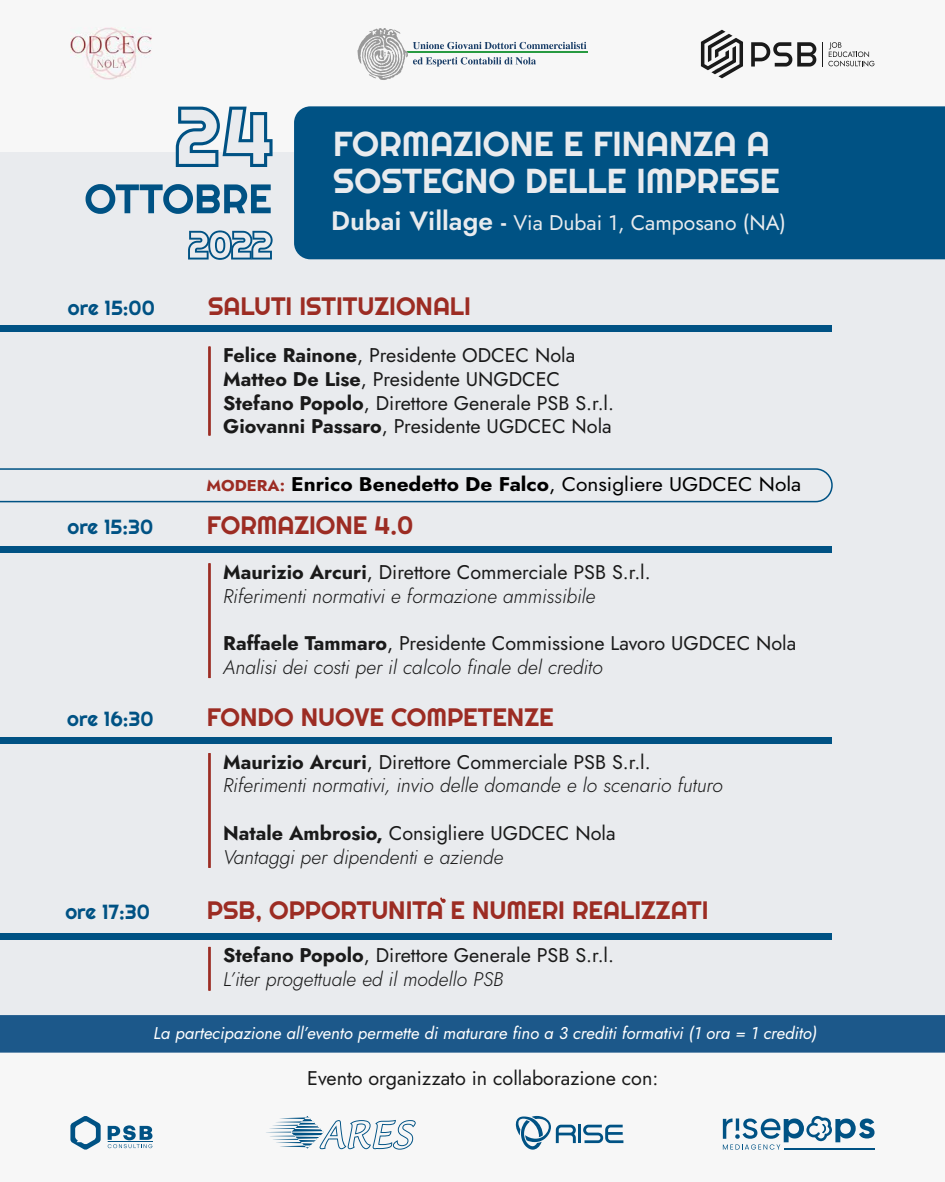
<style>
.page{position:relative;width:945px;height:1182px;background:#fff}
.page>*{position:absolute;margin:0;border:0;box-sizing:border-box;transform-origin:0 0}
.t1{font:34.65px/36.8px "Righteous";color:#e9ebee}
.t2{font:25.2px "Righteous";color:#9c2c23}
.t3{font:21.09px "Jost";color:#e9ebee}
.t4{font:20.47px "Righteous";color:#005284}
.t5{font:italic 300 19.78px/23.7px "Jost";color:#1a1a1a}
.t6{font:19.78px/23.7px "Jost";color:#1a1a1a}
.t7{font:700 19.78px "Jost";color:#000;scale:1.06 1}
.t8{font:italic 17.06px "Jost";color:#fff}
.s1{font-weight:600;font-size:26.34px}
.s2{font-weight:600;font-size:23.28px}
.s3{font-weight:700}
.s4{font-size:15.66px;color:#9c2c23}
.s5{font-weight:400}
.s6{font-weight:700;font-style:normal}
.s7{font-weight:400;font-style:normal}
</style>
<div class="page">
<div style="left:0;top:0;width:945px;height:1181px;background:#f7f7f7"></div>
<div style="left:0;top:152px;width:945px;height:862px;background:#e9ebee"></div>
<div style="left:294px;top:106px;width:651px;height:153px;background:#005284"></div>
<svg style="left:0;top:468px;width:833px;height:34px"></svg>
<svg style="left:701px;top:30px;width:42px;height:48px"></svg>
<svg style="left:751px;top:42px;width:65px;height:24px"></svg>
<svg style="left:822px;top:42px;width:53px;height:24px"></svg>
<hr style="left:407px;top:52px;width:181px;height:1px;background:#289a41">
<svg style="left:357px;top:28px;width:229px;height:52px"></svg>
<img style="left:70px;top:28px;width:82px;height:52px">
<svg style="left:723px;top:1116px;width:152px;height:33px"></svg>
<hr style="left:578px;top:1124px;width:3px;height:18px;background:#005284">
<svg style="left:583px;top:1124px;width:40px;height:18px"></svg>
<svg style="left:515px;top:1115px;width:61px;height:34px"></svg>
<hr style="left:107px;top:1141px;width:46px;height:1px;background:#005284">
<svg style="left:108px;top:1125px;width:44px;height:22px"></svg>
<svg style="left:70px;top:1116px;width:31px;height:33px"></svg>
<svg style="left:266px;top:1116px;width:150px;height:33px"></svg>
<svg style="left:440px;top:897px;width:6px;height:5px"></svg>
<div style="left:0;top:1014px;width:945px;height:38px;background:#1c588a"></div>
<hr style="left:208px;top:346px;width:3px;height:89px;background:#9c2c23">
<hr style="left:208px;top:563px;width:3px;height:115px;background:#9c2c23">
<hr style="left:208px;top:753px;width:3px;height:114px;background:#9c2c23">
<hr style="left:208px;top:946px;width:3px;height:44px;background:#9c2c23">
<svg style="left:176px;top:107px;width:97px;height:60px"></svg>
<svg style="left:86px;top:184px;width:185px;height:30px"></svg>
<svg style="left:188px;top:230px;width:85px;height:30px"></svg>
<div style="left:0;top:325px;width:832px;height:7px;background:#005284"></div>
<div style="left:0;top:546px;width:832px;height:7px;background:#005284"></div>
<div style="left:0;top:736px;width:832px;height:7px;background:#005284"></div>
<div style="left:0;top:932px;width:832px;height:7px;background:#005284"></div>
<h1 class="t1" style="left:333px;top:125px;width:448px">FORMAZIONE E FINANZA A<br>SOSTEGNO DELLE IMPRESE</h1>
<p class="t3" style="left:331px;top:208px;width:456px"><span class="s1">Dubai Village</span> <span class="s2">-</span> Via Dubai 1, Camposano (NA)</p>
<p class="t4" style="left:68px;top:294px;width:88px">ore 15:00</p>
<p class="t2" style="left:208px;top:290px;width:264px">SALUTI ISTITUZIONALI</p>
<p class="t6" style="left:223px;top:343px;width:392px"><span class="s3">Felice Rainone</span>, Presidente ODCEC Nola <span class="s3">Matteo De Lise</span>, Presidente UNGDCEC <span class="s3">Stefano Popolo</span>, Direttore Generale PSB S.r.l.<br><span class="s3">Giovanni Passaro</span>, Presidente UGDCEC Nola</p>
<p class="t7" style="left:206px;top:470px;width:563px"><span class="s4">MODERA:</span> Enrico Benedetto De Falco<span class="s5">, Consigliere UGDCEC Nola</span></p>
<p class="t4" style="left:68px;top:514px;width:87px">ore 15:30</p>
<p class="t2" style="left:207px;top:509px;width:208px">FORMAZIONE 4.0</p>
<p class="t5" style="left:223px;top:560px;width:429px"><span class="s6">Maurizio Arcuri</span><span class="s7">, Direttore Commerciale PSB S.r.l.<br></span>Riferimenti normativi e formazione ammissibile</p>
<p class="t5" style="left:223px;top:631px;width:575px"><span class="s6">Raffaele Tammaro</span><span class="s7">, Presidente Commissione Lavoro UGDCEC Nola<br></span>Analisi dei costi per il calcolo finale del credito</p>
<p class="t4" style="left:67px;top:705px;width:88px">ore 16:30</p>
<p class="t2" style="left:207px;top:700px;width:348px">FONDO NUOVE COMPETENZE</p>
<p class="t5" style="left:223px;top:750px;width:501px"><span class="s6">Maurizio Arcuri</span><span class="s7">, Direttore Commerciale PSB S.r.l.<br></span>Riferimenti normativi, invio delle domande e lo scenario futuro</p>
<p class="t5" style="left:223px;top:821px;width:394px"><span class="s6">Natale Ambrosio,</span> <span class="s7">Consigliere UGDCEC Nola<br></span>Vantaggi per dipendenti e aziende</p>
<p class="t4" style="left:65px;top:898px;width:86px">ore 17:30</p>
<p class="t2" style="left:207px;top:894px;width:503px">PSB, OPPORTUNITA E NUMERI REALIZZATI</p>
<p class="t5" style="left:223px;top:943px;width:392px"><span class="s6">Stefano Popolo</span><span class="s7">, Direttore Generale PSB S.r.l.<br></span>L’iter progettuale ed il modello PSB</p>
<p class="t8" style="left:153px;top:1020px;width:665px">La partecipazione all’evento permette di maturare fino a 3 crediti formativi (1 ora = 1 credito)</p>
<p class="t6" style="left:307px;top:1066px;width:353px">Evento organizzato in collaborazione con:</p>
</div>
